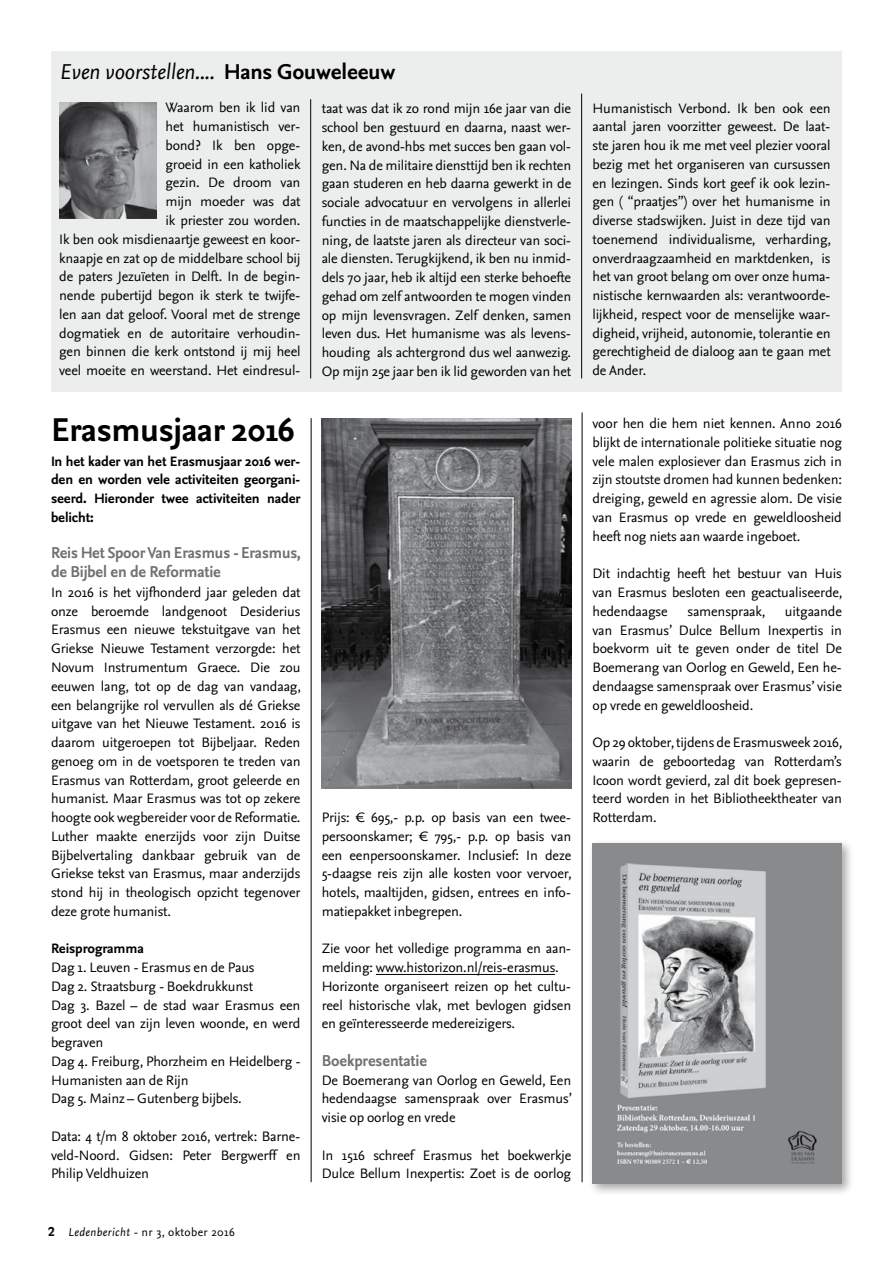
<style>
.page{position:relative;width:893px;height:1263px;background:#fff}
.page>*{position:absolute;margin:0;border:0;box-sizing:border-box;transform-origin:0 0}
.t1{font:700 34.5px "Nexus Sans";letter-spacing:-.01em;color:#000}
.t2{font:italic 22.5px "Nexus Sans";letter-spacing:-.01em;color:#000}
.t3{font:700 16.5px/18.8px "Nexus Sans";letter-spacing:-.01em;color:#707172;scale:.96 1}
.t4{font:14.25px/18.8px "Nexus Sans";letter-spacing:-.01em;color:#000;text-align:justify}
.t5{font:700 14.25px/18.8px "Nexus Sans";letter-spacing:-.01em;color:#000;text-align:justify}
.t6{font:12px "Nexus Sans";letter-spacing:.03em;color:#000}
.s1{font-weight:700;font-style:normal}
.s2{font-family:"Antique Olive Std";font-weight:700}
.s3{font-style:italic}
</style>
<div class="page">
<hr style="left:311px;top:418px;width:1px;height:764px;background:#000">
<hr style="left:376px;top:974px;width:179px;height:1px;background:#000">
<img style="left:322px;top:418px;width:249px;height:370px">
<hr style="left:582px;top:412px;width:1px;height:770px;background:#000">
<div style="left:588px;top:839px;width:266px;height:357px;background:#000;opacity:.35"></div>
<img style="left:592px;top:843px;width:250px;height:340px">
<div style="left:51px;top:51px;width:791px;height:340px;background:#eceded"></div>
<img style="left:59px;top:102px;width:98px;height:117px">
<hr style="left:310px;top:99px;width:1px;height:279px;background:#000">
<hr style="left:581px;top:94px;width:1px;height:284px;background:#000">
<h2 class="t2" style="left:60px;top:58px;width:337px">Even voorstellen.... <span class="s1">Hans Gouweleeuw</span></h2>
<p class="t4" style="left:59px;top:98px;width:243px;text-align:right">Waarom ben ik lid van<br>het humanistisch ver-<br>bond? Ik ben opge-<br>groeid in een katholiek<br>gezin. De droom van<br>mijn moeder was dat<br>ik priester zou worden.<br>Ik ben ook misdienaartje geweest en koor&shy;knaapje en zat op de middelbare school bij de paters Jezuïeten in Delft. In de begin&shy;nende pubertijd begon ik sterk te twijfe&shy;len aan dat geloof. Vooral met de strenge dogmatiek en de autoritaire verhoudin&shy;gen binnen die kerk ontstond ij mij heel veel moeite en weerstand. Het eindresul-</p>
<p class="t4" style="left:322px;top:99px;width:251px">taat was dat ik zo rond mijn 16e jaar van die school ben gestuurd en daarna, naast wer&shy;ken, de avond-hbs met succes ben gaan vol&shy;gen. Na de militaire diensttijd ben ik rechten gaan studeren en heb daarna gewerkt in de sociale advocatuur en vervolgens in allerlei functies in de maatschappelijke dienstverle&shy;ning, de laatste jaren als directeur van soci&shy;ale diensten. Terugkijkend, ik ben nu inmid&shy;dels 70 jaar, heb ik altijd een sterke behoefte gehad om zelf antwoorden te mogen vinden op mijn levensvragen. Zelf denken, samen leven dus. Het humanisme was als levens&shy;houding als achtergrond dus wel aanwezig.<br>Op mijn 25e jaar ben ik lid geworden van het</p>
<p class="t4" style="left:592px;top:98px;width:240px">Humanistisch Verbond. Ik ben ook een aantal jaren voorzitter geweest. De laat&shy;ste jaren hou ik me met veel plezier vooral bezig met het organiseren van cursussen en lezingen. Sinds kort geef ik ook lezin&shy;gen ( “praatjes”) over het humanisme in diverse stadswijken. Juist in deze tijd van toenemend individualisme, verharding, onverdraagzaamheid en marktdenken, is het van groot belang om over onze huma&shy;nistische kernwaarden als: verantwoorde&shy;lijkheid, respect voor de menselijke waar&shy;digheid, vrijheid, autonomie, tolerantie en gerechtigheid de dialoog aan te gaan met de Ander.</p>
<h1 class="t1" style="left:51px;top:407px;width:245px">Erasmusjaar 2016</h1>
<p class="t4" style="left:592px;top:414px;width:251px">voor hen die hem niet kennen. Anno 2016 blijkt de internationale politieke situatie nog vele malen explosiever dan Erasmus zich in zijn stoutste dromen had kunnen bedenken: dreiging, geweld en agressie alom. De visie van Erasmus op vrede en geweldloosheid heeft nog niets aan waarde ingeboet.</p>
<p class="t4" style="left:592px;top:564px;width:251px">Dit indachtig heeft het bestuur van Huis van Erasmus besloten een geactualiseerde, hedendaagse</p>
<p class="t5" style="left:51px;top:451px;width:251px">In het kader van het Erasmusjaar 2016 wer&shy;den en worden vele activiteiten georgani&shy;seerd. Hieronder twee activiteiten nader belicht:</p>
<p class="t3" style="left:51px;top:543px;width:262px">Reis Het Spoor Van Erasmus - Erasmus, de Bijbel en de Reformatie</p>
<p class="t4" style="left:51px;top:583px;width:251px">In 2016 is het vijfhonderd jaar geleden dat onze beroemde landgenoot Desiderius Erasmus een nieuwe tekstuitgave van het Griekse Nieuwe Testament verzorgde: het Novum Instrumentum Graece. Die zou eeuwen lang, tot op de dag van vandaag, een belangrijke rol vervullen als dé Griekse uitgave van het Nieuwe Testament. 2016 is daarom uitgeroepen tot Bijbeljaar. Reden genoeg om in de voetsporen te treden van Erasmus van Rotterdam, groot geleerde en humanist. Maar Erasmus was tot op zekere hoogte ook wegbereider voor de Reformatie.<br>Luther maakte enerzijds voor zijn Duitse Bijbelvertaling dankbaar gebruik van de Griekse tekst van Erasmus, maar anderzijds stond hij in theologisch opzicht tegenover deze grote humanist.</p>
<p class="t5" style="left:51px;top:939px;width:94px">Reisprogramma</p>
<p class="t4" style="left:51px;top:958px;width:251px;text-align:left">Dag 1. Leuven - Erasmus en de Paus<br>Dag 2. Straatsburg - Boekdrukkunst<br>Dag 3. Bazel – de stad waar Erasmus een groot deel van zijn leven woonde, en werd begraven<br>Dag 4. Freiburg, Phorzheim en Heidelberg -<br>Humanisten aan de Rijn<br>Dag 5. Mainz – Gutenberg bijbels.</p>
<p class="t4" style="left:51px;top:1126px;width:251px;text-align:left">Data: 4 t/m 8 oktober 2016, vertrek: Barne&shy;veld-Noord. Gidsen: Peter Bergwerff en<br>Philip Veldhuizen</p>
<p class="t4" style="left:592px;top:601px;width:251px;text-indent:192px">uitgaande van Erasmus’ Dulce Bellum Inexpertis in boekvorm uit te geven onder de titel De Boemerang van Oorlog en Geweld, Een he&shy;dendaagse samenspraak over Erasmus’ visie op vrede en geweldloosheid.</p>
<p class="t4" style="left:592px;top:733px;width:251px">Op 29 oktober, tijdens de Erasmusweek 2016, waarin de geboortedag van Rotterdam’s Icoon wordt gevierd, zal dit boek gepresen&shy;teerd worden in het Bibliotheektheater van Rotterdam.</p>
<p class="t4" style="left:687px;top:601px;width:79px">samenspraak,</p>
<p class="t4" style="left:322px;top:808px;width:251px">Prijs: € 695,- p.p. op basis van een twee&shy;persoonskamer; € 795,- p.p. op basis van een eenpersoonskamer. Inclusief: In deze 5-daagse reis zijn alle kosten voor vervoer, hotels, maaltijden, gidsen, entrees en info&shy;matiepakket inbegrepen.</p>
<p class="t4" style="left:322px;top:939px;width:251px;text-align:left">Zie voor het volledige programma en aan&shy;melding: www.historizon.nl/reis-erasmus.<br>Horizonte organiseert reizen op het cultu&shy;reel historische vlak, met bevlogen gidsen en geïnteresseerde medereizigers.</p>
<p class="t3" style="left:322px;top:1051px;width:111px">Boekpresentatie</p>
<p class="t4" style="left:322px;top:1070px;width:252px">De Boemerang van Oorlog en Geweld, Een hedendaagse samenspraak over Erasmus’ visie op oorlog en vrede</p>
<p class="t4" style="left:322px;top:1145px;width:251px">In 1516 schreef Erasmus het boekwerkje<br>Dulce Bellum Inexpertis: Zoet is de oorlog</p>
<p class="t6" style="left:48px;top:1225px;width:188px"><span class="s2">2</span> <span class="s3">Ledenbericht</span> - nr 3, oktober 2016</p>
</div>
